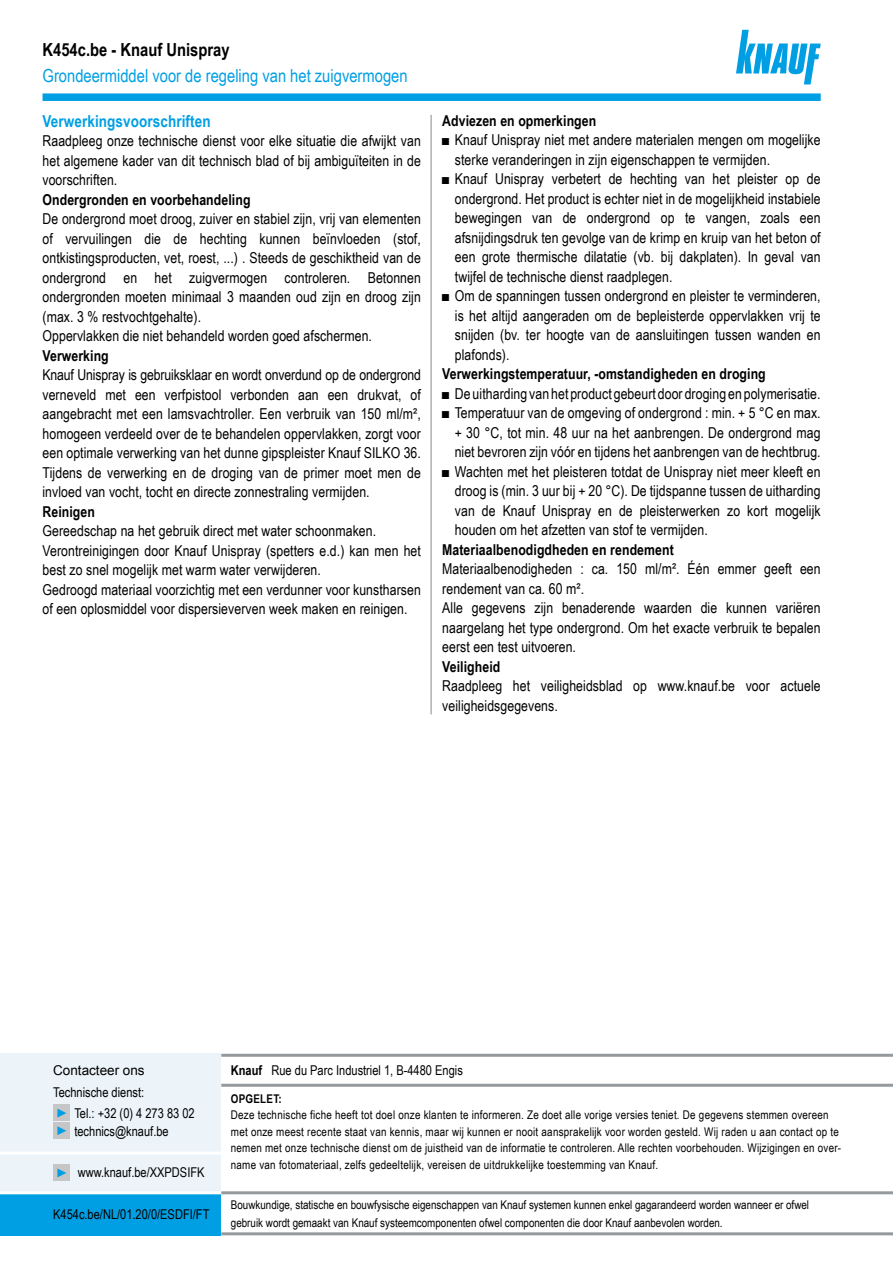
<style>
.page{position:relative;width:893px;height:1263px;background:#fff}
.page>*{position:absolute;margin:0;border:0;box-sizing:border-box;transform-origin:0 0}
.t1{font:18px "Arial Narrow";color:#009fe3}
.t2{font:700 18px "Arial Narrow";color:#000}
.t3{font:700 16.5px "Arial Narrow";letter-spacing:.005em;color:#009fe3}
.t4{font:15px/19.5px "Arial Narrow";letter-spacing:.005em;color:#000;text-align:justify}
.t5{font:700 15px "Arial Narrow";letter-spacing:.005em;color:#000}
.t6{font:13.5px/20.1px "Arial Narrow";color:#000}
.t7{font:13.5px "Arial";color:#000}
.t8{font:12px/16.5px "Arial Narrow";letter-spacing:.02em;color:#000}
.t9{font:12px/18px "Arial Narrow";color:#000}
.t10{font:700 12px "Arial Narrow";letter-spacing:.02em;color:#000}
.s1{font-weight:700}
</style>
<div class="page">
<div style="left:43px;top:93px;width:778px;height:8px;background:#009fe3"></div>
<svg style="left:736px;top:30px;width:85px;height:54px"></svg>
<div style="left:0;top:1054px;width:221px;height:139px;background:#ecf4f9"></div>
<div style="left:0;top:1193px;width:221px;height:42px;background:#009fe3"></div>
<hr style="left:0;top:1151px;width:221px;height:3px;background:#fff">
<hr style="left:0;top:1191px;width:221px;height:3px;background:#fff">
<hr style="left:221px;top:1054px;width:672px;height:3px;background:#93999c">
<hr style="left:221px;top:1084px;width:672px;height:3px;background:#93999c">
<hr style="left:221px;top:1191px;width:672px;height:3px;background:#93999c">
<hr style="left:221px;top:1232px;width:672px;height:3px;background:#93999c">
<div style="left:53px;top:1104px;width:16px;height:16px;background:#c6c6c6"></div>
<div style="left:53px;top:1123px;width:16px;height:16px;background:#c6c6c6"></div>
<div style="left:53px;top:1165px;width:16px;height:16px;background:#c6c6c6"></div>
<svg style="left:57px;top:1108px;width:9px;height:9px"></svg>
<svg style="left:57px;top:1126px;width:9px;height:9px"></svg>
<svg style="left:57px;top:1168px;width:9px;height:9px"></svg>
<hr style="left:431px;top:115px;width:1px;height:599px;background:#93999c">
<p class="t2" style="left:43px;top:36px;width:189px">K454c.be - Knauf Unispray</p>
<p class="t1" style="left:43px;top:62px;width:367px">Grondeermiddel voor de regeling van het zuigvermogen</p>
<p class="t3" style="left:43px;top:108px;width:170px">Verwerkingsvoorschriften</p>
<p class="t4" style="left:43px;top:131px;width:380px">Raadpleeg onze technische dienst voor elke situatie die afwijkt van het algemene kader van dit technisch blad of bij ambiguïteiten in de voorschriften.</p>
<p class="t5" style="left:43px;top:188px;width:209px">Ondergronden en voorbehandeling</p>
<p class="t4" style="left:43px;top:209px;width:380px;text-align:left">De ondergrond moet droog, zuiver en stabiel zijn, vrij van elementen of vervuilingen die de hechting kunnen beïnvloeden (stof, ontkistingsproducten, vet, roest, ...) . Steeds de geschiktheid van de ondergrond en het zuigvermogen controleren. Betonnen ondergronden moeten minimaal 3 maanden oud zijn en droog zijn (max. 3 % restvochtgehalte).<br>Oppervlakken die niet behandeld worden goed afschermen.</p>
<p class="t5" style="left:43px;top:344px;width:68px">Verwerking</p>
<p class="t4" style="left:43px;top:365px;width:380px">Knauf Unispray is gebruiksklaar en wordt onverdund op de ondergrond verneveld met een verfpistool verbonden aan een drukvat, of aangebracht met een lamsvachtroller. Een verbruik van 150 ml/m², homogeen verdeeld over de te behandelen oppervlakken, zorgt voor een optimale verwerking van het dunne gipspleister Knauf SILKO 36.<br>Tijdens de verwerking en de droging van de primer moet men de invloed van vocht, tocht en directe zonnestraling vermijden.</p>
<p class="t5" style="left:43px;top:500px;width:54px">Reinigen</p>
<p class="t4" style="left:43px;top:521px;width:380px;text-align:left">Gereedschap na het gebruik direct met water schoonmaken.<br>Verontreinigingen door Knauf Unispray (spetters e.d.) kan men het best zo snel mogelijk met warm water verwijderen.<br>Gedroogd materiaal voorzichtig met een verdunner voor kunstharsen of een oplosmiddel voor dispersieverven week maken en reinigen.</p>
<p class="t5" style="left:442px;top:109px;width:156px">Adviezen en opmerkingen</p>
<p class="t4" style="left:455px;top:129px;width:367px;text-indent:-13px">■ Knauf Unispray niet met andere materialen mengen om mogelijke sterke veranderingen in zijn eigenschappen te vermijden.</p>
<p class="t4" style="left:455px;top:168px;width:367px;text-indent:-13px">■ Knauf Unispray verbetert de hechting van het pleister op de ondergrond. Het product is echter niet in de mogelijkheid instabiele bewegingen van de ondergrond op te vangen, zoals een afsnijdingsdruk ten gevolge van de krimp en kruip van het beton of een grote thermische dilatatie (vb. bij dakplaten). In geval van twijfel de technische dienst raadplegen.</p>
<p class="t4" style="left:455px;top:285px;width:367px;text-indent:-13px">■ Om de spanningen tussen ondergrond en pleister te verminderen, is het altijd aangeraden om de bepleisterde oppervlakken vrij te snijden (bv. ter hoogte van de aansluitingen tussen wanden en plafonds).</p>
<p class="t5" style="left:442px;top:362px;width:325px">Verwerkingstemperatuur, -omstandigheden en droging</p>
<p class="t4" style="left:442px;top:383px;width:380px">■ De uitharding van het product gebeurt door droging en polymerisatie.</p>
<p class="t4" style="left:455px;top:402px;width:368px;text-indent:-12px">■ Temperatuur van de omgeving of ondergrond : min. + 5 °C en max. + 30 °C, tot min. 48 uur na het aanbrengen. De ondergrond mag niet bevroren zijn vóór en tijdens het aanbrengen van de hechtbrug.</p>
<p class="t4" style="left:455px;top:461px;width:367px;text-indent:-13px">■ Wachten met het pleisteren totdat de Unispray niet meer kleeft en droog is (min. 3 uur bij + 20 °C). De tijdspanne tussen de uitharding van de Knauf Unispray en de pleisterwerken zo kort mogelijk houden om het afzetten van stof te vermijden.</p>
<p class="t5" style="left:442px;top:538px;width:233px">Materiaalbenodigdheden en rendement</p>
<p class="t4" style="left:442px;top:558px;width:380px;text-align:left">Materiaalbenodigheden : ca. 150 ml/m². Één emmer geeft een rendement van ca. 60 m².<br>Alle gegevens zijn benaderende waarden die kunnen variëren naargelang het type ondergrond. Om het exacte verbruik te bepalen eerst een test uitvoeren.</p>
<p class="t5" style="left:442px;top:655px;width:60px">Veiligheid</p>
<p class="t4" style="left:442px;top:675px;width:380px">Raadpleeg het veiligheidsblad op www.knauf.be voor actuele veiligheidsgegevens.</p>
<p class="t7" style="left:53px;top:1061px;width:93px">Contacteer ons</p>
<p class="t6" style="left:74px;top:1082px;width:122px;text-indent:-21px">Technische dienst:<br>Tel.: +32 (0) 4 273 83 02</p>
<p class="t6" style="left:74px;top:1120px;width:96px">technics@knauf.be</p>
<p class="t6" style="left:78px;top:1162px;width:128px">www.knauf.be/XXPDSIFK</p>
<p class="t6" style="left:53px;top:1203px;width:158px">K454c.be/NL/01.20/0/ESDFI/FT</p>
<p class="t6" style="left:231px;top:1060px;width:233px"><span class="s1">Knauf</span> Rue du Parc Industriel 1, B-4480 Engis</p>
<p class="t10" style="left:231px;top:1089px;width:52px">OPGELET:</p>
<p class="t8" style="left:231px;top:1106px;width:612px">Deze technische fiche heeft tot doel onze klanten te informeren. Ze doet alle vorige versies teniet. De gegevens stemmen overeen met onze meest recente staat van kennis, maar wij kunnen er nooit aansprakelijk voor worden gesteld. Wij raden u aan contact op te nemen met onze technische dienst om de juistheid van de informatie te controleren. Alle rechten voorbehouden. Wijzigingen en over&shy;name van fotomateriaal, zelfs gedeeltelijk, vereisen de uitdrukkelijke toestemming van Knauf.</p>
<p class="t9" style="left:231px;top:1195px;width:580px">Bouwkundige, statische en bouwfysische eigenschappen van Knauf systemen kunnen enkel gagarandeerd worden wanneer er ofwel gebruik wordt gemaakt van Knauf systeemcomponenten ofwel componenten die door Knauf aanbevolen worden.</p>
</div>
